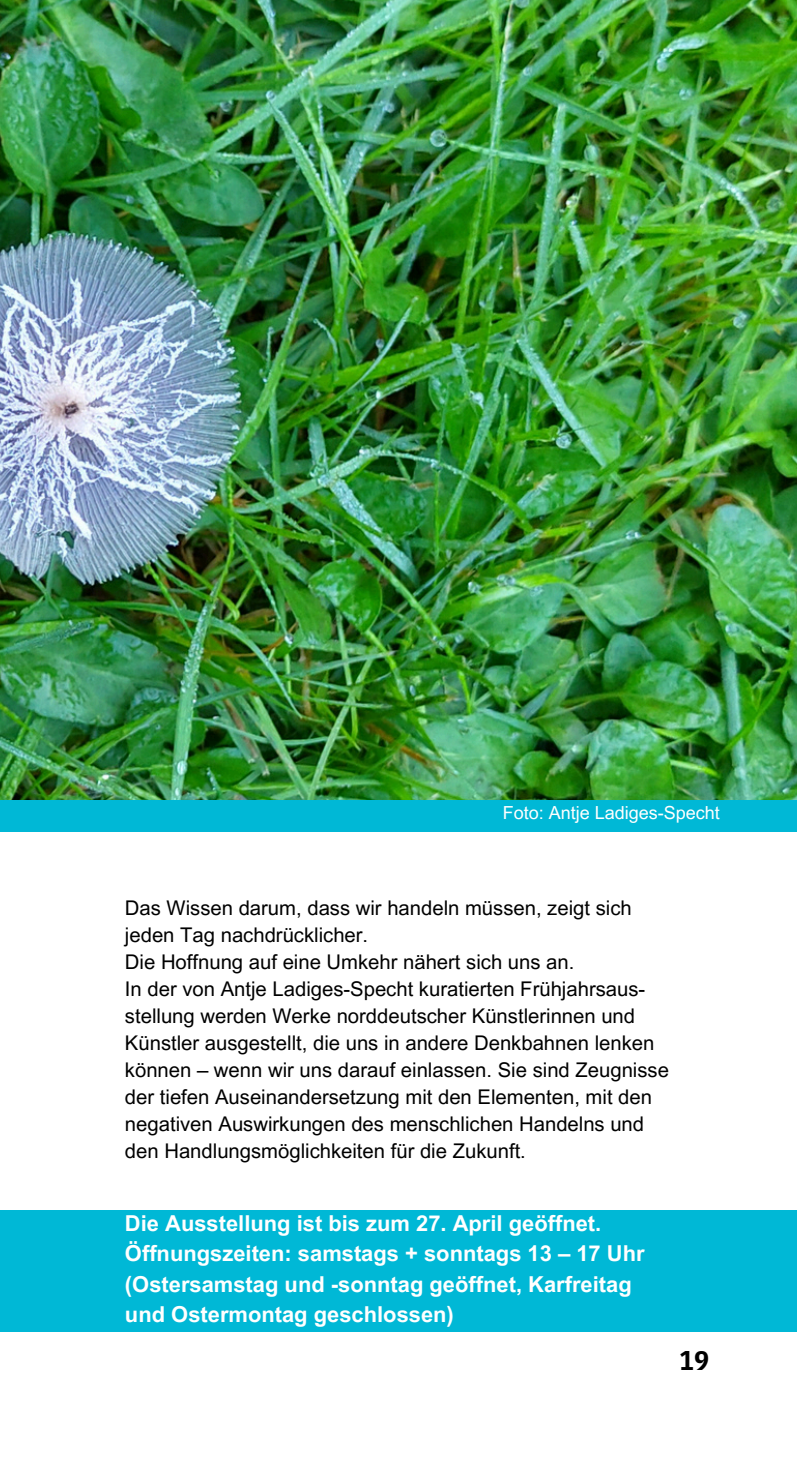
<style>
.page{position:relative;width:797px;height:1467px;background:#fff}
.page>*{position:absolute;margin:0;border:0;box-sizing:border-box;transform-origin:0 0}
.t1{font:700 27px "IBM Plex Sans Cond";color:#000}
.t2{font:700 21.82px/30.4px "Arial MT Pro";color:#fff}
.t3{font:20.25px/27px "Arial MT Pro";color:#000}
.t4{font:18px "Arial MT Pro";color:#fff}
</style>
<div class="page">
<img style="left:0;top:0;width:796px;height:799px">
<div style="left:0;top:799px;width:796px;height:32px;background:#00b8d6"></div>
<div style="left:0;top:1209px;width:796px;height:122px;background:#00b8d6"></div>
<p class="t4" style="left:502px;top:805px;width:219px">Foto: Antje Ladiges-Specht</p>
<p class="t3" style="left:125px;top:897px;width:545px">Das Wissen darum, dass wir handeln müssen, zeigt sich jeden Tag nachdrücklicher.<br>Die Hoffnung auf eine Umkehr nähert sich uns an.<br>In der von Antje Ladiges-Specht kuratierten Frühjahrsaus&shy;stellung werden Werke norddeutscher Künstlerinnen und Künstler ausgestellt, die uns in andere Denkbahnen lenken können – wenn wir uns darauf einlassen. Sie sind Zeugnisse der tiefen Auseinandersetzung mit den Elementen, mit den negativen Auswirkungen des menschlichen Handelns und den Handlungsmöglichkeiten für die Zukunft.</p>
<p class="t2" style="left:125px;top:1210px;width:521px">Die Ausstellung ist bis zum 27. April geöffnet.<br>Öffnungszeiten: samstags + sonntags 13 – 17 Uhr (Ostersamstag und -sonntag geöffnet, Karfreitag und Ostermontag geschlossen)</p>
<h2 class="t1" style="left:679px;top:1342px;width:31px">19</h2>
</div>
